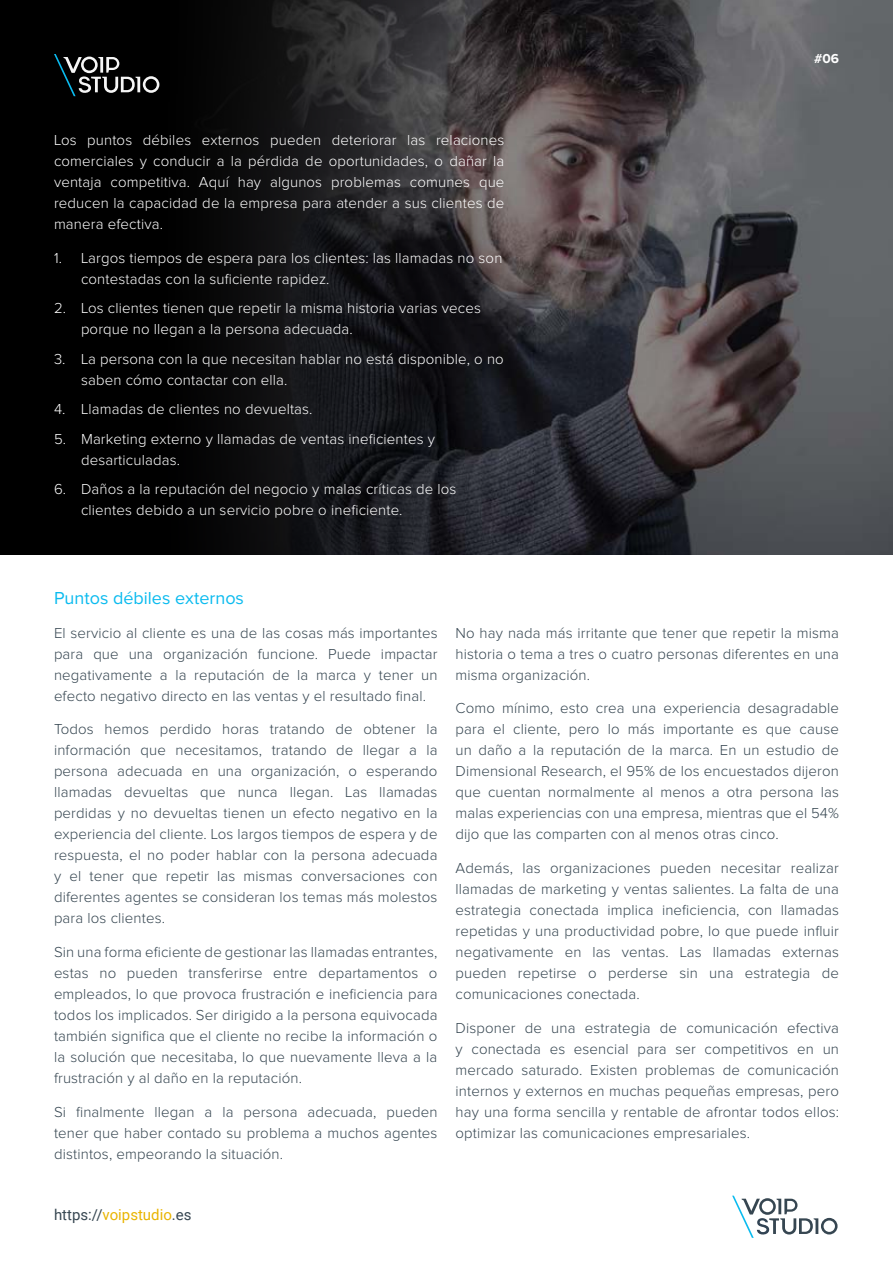
<style>
.page{position:relative;width:893px;height:1263px;background:#fff}
.page>*{position:absolute;margin:0;border:0;box-sizing:border-box;transform-origin:0 0}
.t1{font:18px "Proxima Nova";color:#0bbbef}
.t2{font:300 15px/21px "Proxima Nova";letter-spacing:.01em;color:#364651;text-align:justify}
.t3{font:300 15px/21px "Proxima Nova";letter-spacing:.01em;color:#fff}
.t4{font:15px "Roboto";color:#364651}
.t5{font:700 13.5px "Proxima Nova";color:#fff}
.s1{color:#e9b400}
</style>
<div class="page">
<svg style="left:732px;top:1196px;width:105px;height:42px"></svg>
<svg style="left:0;top:0;width:893px;height:554px;background:#2c2b2d"></svg>
<svg style="left:54px;top:54px;width:105px;height:42px;background:#313434"></svg>
<p class="t3" style="left:54px;top:130px;width:452px;text-align:justify">Los puntos débiles externos pueden deteriorar las relaciones comerciales y conducir a la pérdida de oportunidades, o dañar la ventaja competitiva. Aquí hay algunos problemas comunes que reducen la capacidad de la empresa para atender a sus clientes de manera efectiva.</p>
<p class="t3" style="left:81px;top:248px;width:423px;text-indent:-27px">1. Largos tiempos de espera para los clientes: las llamadas no son contestadas con la suficiente rapidez.</p>
<p class="t3" style="left:81px;top:298px;width:401px;text-indent:-27px">2. Los clientes tienen que repetir la misma historia varias veces porque no llegan a la persona adecuada.</p>
<p class="t3" style="left:81px;top:349px;width:424px;text-indent:-27px">3. La persona con la que necesitan hablar no está disponible, o no saben cómo contactar con ella.</p>
<p class="t3" style="left:54px;top:399px;width:260px">4. Llamadas de clientes no devueltas.</p>
<p class="t3" style="left:81px;top:429px;width:356px;text-indent:-27px">5. Marketing externo y llamadas de ventas ineficientes y desarticuladas.</p>
<p class="t3" style="left:81px;top:479px;width:377px;text-indent:-27px">6. Daños a la reputación del negocio y malas críticas de los clientes debido a un servicio pobre o ineficiente.</p>
<p class="t5" style="left:814px;top:53px;width:26px">#06</p>
<p class="t1" style="left:54px;top:590px;width:192px">Puntos débiles externos</p>
<p class="t2" style="left:54px;top:623px;width:385px">El servicio al cliente es una de las cosas más importantes para que una organización funcione. Puede impactar negativamente a la reputación de la marca y tener un efecto negativo directo en las ventas y el resultado final.</p>
<p class="t2" style="left:54px;top:719px;width:385px">Todos hemos perdido horas tratando de obtener la información que necesitamos, tratando de llegar a la persona adecuada en una organización, o esperando llamadas devueltas que nunca llegan. Las llamadas perdidas y no devueltas tienen un efecto negativo en la experiencia del cliente. Los largos tiempos de espera y de respuesta, el no poder hablar con la persona adecuada y el tener que repetir las mismas conversaciones con diferentes agentes se consideran los temas más molestos para los clientes.</p>
<p class="t2" style="left:54px;top:942px;width:385px">Sin una forma eficiente de gestionar las llamadas entrantes, estas no pueden transferirse entre departamentos o empleados, lo que provoca frustración e ineficiencia para todos los implicados. Ser dirigido a la persona equivocada también significa que el cliente no recibe la información o la solución que necesitaba, lo que nuevamente lleva a la frustración y al daño en la reputación.</p>
<p class="t2" style="left:54px;top:1102px;width:385px">Si finalmente llegan a la persona adecuada, pueden tener que haber contado su problema a muchos agentes distintos, empeorando la situación.</p>
<p class="t2" style="left:455px;top:623px;width:385px">No hay nada más irritante que tener que repetir la misma historia o tema a tres o cuatro personas diferentes en una misma organización.</p>
<p class="t2" style="left:455px;top:698px;width:385px">Como mínimo, esto crea una experiencia desagradable para el cliente, pero lo más importante es que cause un daño a la reputación de la marca. En un estudio de Dimensional Research, el 95% de los encuestados dijeron que cuentan normalmente al menos a otra persona las malas experiencias con una empresa, mientras que el 54% dijo que las comparten con al menos otras cinco.</p>
<p class="t2" style="left:455px;top:858px;width:385px">Además, las organizaciones pueden necesitar realizar llamadas de marketing y ventas salientes. La falta de una estrategia conectada implica ineficiencia, con llamadas repetidas y una productividad pobre, lo que puede influir negativamente en las ventas. Las llamadas externas pueden repetirse o perderse sin una estrategia de comunicaciones conectada.</p>
<p class="t2" style="left:455px;top:1018px;width:385px">Disponer de una estrategia de comunicación efectiva y conectada es esencial para ser competitivos en un mercado saturado. Existen problemas de comunicación internos y externos en muchas pequeñas empresas, pero hay una forma sencilla y rentable de afrontar todos ellos: optimizar las comunicaciones empresariales.</p>
<p class="t4" style="left:54px;top:1204px;width:139px">https://<span class="s1">voipstudio</span>.es</p>
</div>
